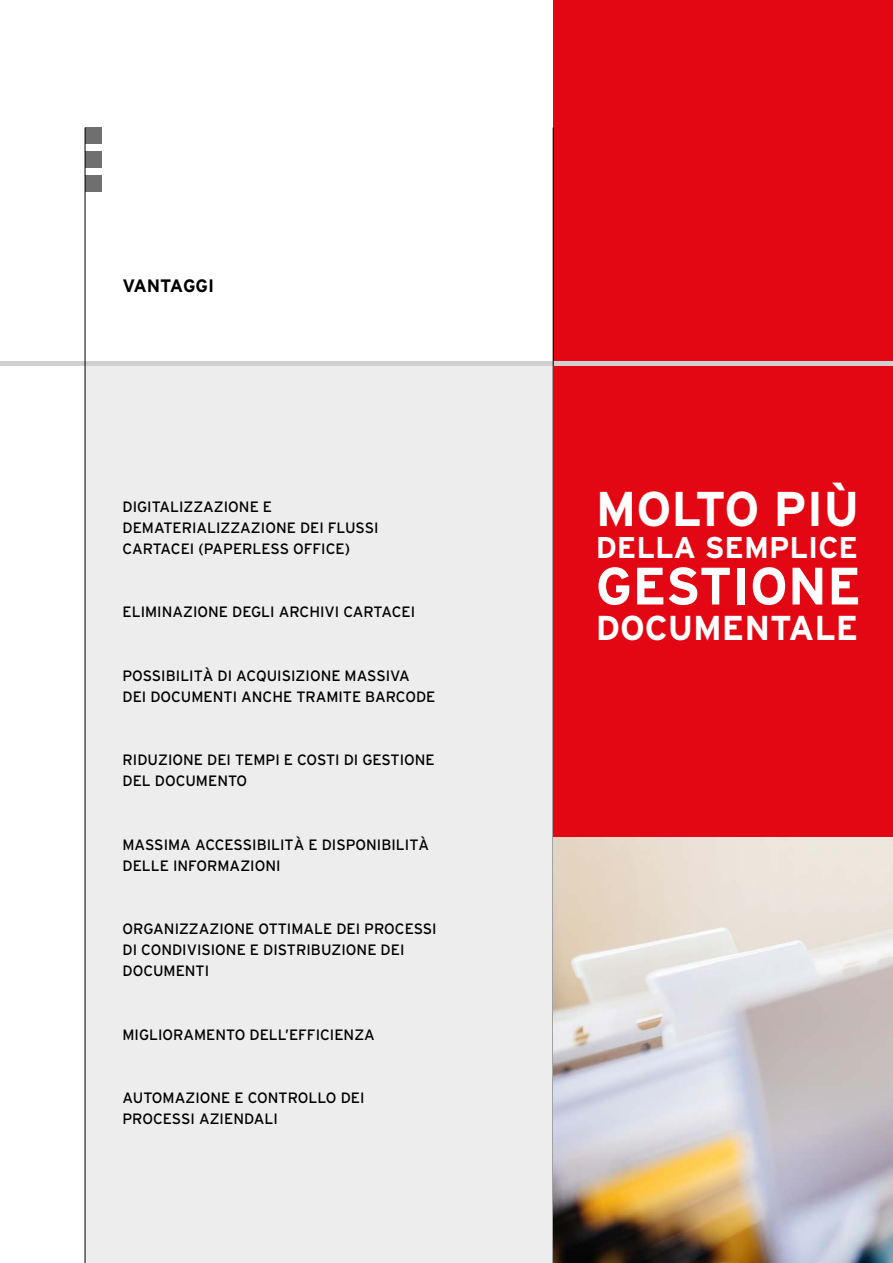
<style>
.page{position:relative;width:893px;height:1263px;background:#fff}
.page>*{position:absolute;margin:0;border:0;box-sizing:border-box;transform-origin:0 0}
.t1{font:700 52.5px "Interstate";color:#fff}
.t2{font:700 48.75px "Interstate";color:#fff}
.t3{font:700 34.5px "Interstate";color:#fff}
.t4{font:700 30px "Interstate";color:#fff}
.t5{font:700 18px "Interstate";color:#000}
.t6{font:15px/21px "Interstate";color:#000}
</style>
<div class="page">
<div style="left:553px;top:0;width:340px;height:1263px;background:#e30613"></div>
<div style="left:85px;top:366px;width:468px;height:897px;background:#ededed"></div>
<div style="left:0;top:361px;width:893px;height:5px;background:#d0d0d0"></div>
<hr style="left:553px;top:128px;width:1px;height:1135px;background:#000">
<img style="left:553px;top:838px;width:340px;height:425px">
<div style="left:85px;top:128px;width:16px;height:16px;background:#706f6f"></div>
<div style="left:85px;top:151px;width:16px;height:17px;background:#706f6f"></div>
<div style="left:85px;top:175px;width:16px;height:16px;background:#706f6f"></div>
<hr style="left:85px;top:128px;width:1px;height:1135px;background:#000">
<p class="t5" style="left:123px;top:275px;width:93px">VANTAGGI</p>
<p class="t6" style="left:123px;top:496px;width:258px">DIGITALIZZAZIONE E<br>DEMATERIALIZZAZIONE DEI FLUSSI<br>CARTACEI (PAPERLESS OFFICE)</p>
<p class="t6" style="left:123px;top:601px;width:294px">ELIMINAZIONE DEGLI ARCHIVI CARTACEI</p>
<p class="t6" style="left:123px;top:665px;width:314px">POSSIBILITÀ DI ACQUISIZIONE MASSIVA<br>DEI DOCUMENTI ANCHE TRAMITE BARCODE</p>
<p class="t6" style="left:123px;top:749px;width:314px">RIDUZIONE DEI TEMPI E COSTI DI GESTIONE<br>DEL DOCUMENTO</p>
<p class="t6" style="left:123px;top:834px;width:308px">MASSIMA ACCESSIBILITÀ E DISPONIBILITÀ<br>DELLE INFORMAZIONI</p>
<p class="t6" style="left:123px;top:918px;width:316px">ORGANIZZAZIONE OTTIMALE DEI PROCESSI<br>DI CONDIVISIONE E DISTRIBUZIONE DEI<br>DOCUMENTI</p>
<p class="t6" style="left:123px;top:1024px;width:254px">MIGLIORAMENTO DELL’EFFICIENZA</p>
<p class="t6" style="left:123px;top:1087px;width:244px">AUTOMAZIONE E CONTROLLO DEI<br>PROCESSI AZIENDALI</p>
<h2 class="t2" style="left:596px;top:482px;width:265px">MOLTO PIÙ</h2>
<h3 class="t4" style="left:596px;top:531px;width:264px">DELLA SEMPLICE</h3>
<h1 class="t1" style="left:596px;top:557px;width:267px">GESTIONE</h1>
<h3 class="t3" style="left:596px;top:609px;width:264px">DOCUMENTALE</h3>
</div>
